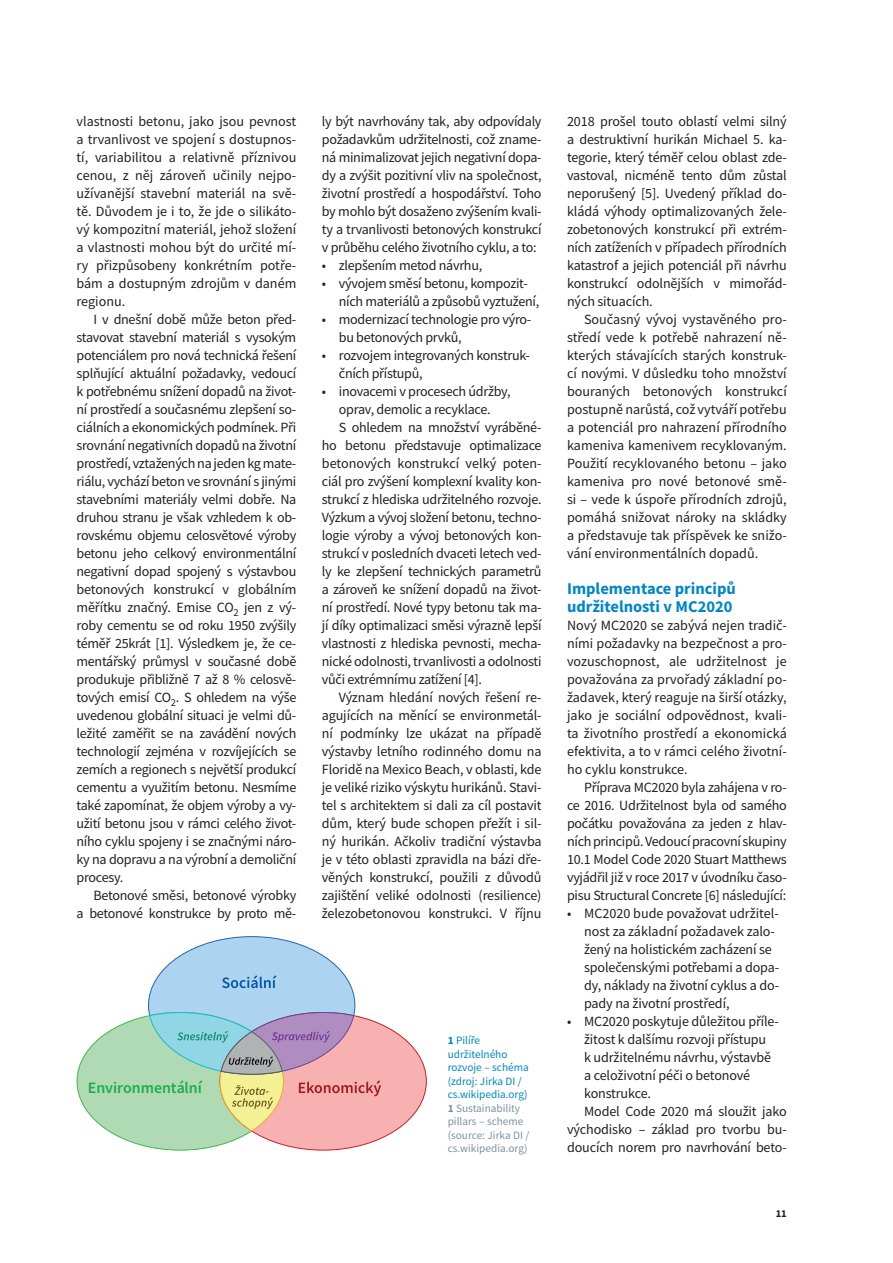
<style>
.page{position:relative;width:893px;height:1263px;background:#fff}
.page>*{position:absolute;margin:0;border:0;box-sizing:border-box;transform-origin:0 0}
.mezititulek{font:700 16.5px/18px "Source Sans Pro";color:#0086c7}
.t1{font:600 15.9px "Source Sans Pro";color:#1cad4b}
.prubezny{font:14.1px/18px "Source Sans Pro";letter-spacing:-.02em;color:#231f20;text-align:justify}
.POPIS_7_5_CZ{font:11.25px/13.5px "Source Sans Pro";color:#0086c7}
.t2{font:700 10.5px "Source Sans Pro";color:#231f20}
.s1{font-weight:700}
.s2{font-weight:700;color:#7b939f}
.s3{color:#7b939f}
</style>
<div class="page">
<div style="left:148px;top:937px;width:207px;height:137px;background:#acd4f0;border-radius:50%"></div>
<div style="left:77px;top:1012px;width:206px;height:138px;background:#b0dab4;border-radius:50%"></div>
<div style="left:220px;top:1012px;width:206px;height:138px;background:#f8b1b1;border-radius:50%"></div>
<svg style="left:220px;top:1032px;width:63px;height:99px"></svg>
<svg style="left:222px;top:975px;width:54px;height:13px"></svg>
<svg style="left:149px;top:1011px;width:232px;height:98px"></svg>
<p class="prubezny" style="left:77px;top:112px;width:221px">vlastnosti betonu, jako jsou pevnost a trvanlivost ve spojení s dostupnos&shy;tí, variabilitou a relativně příznivou cenou, z něj zároveň učinily nejpo&shy;užívanější stavební materiál na svě&shy;tě. Důvodem je i to, že jde o silikáto&shy;vý kompozitní materiál, jehož složení a vlastnosti mohou být do určité mí&shy;ry přizpůsobeny konkrétním potře&shy;bám a dostupným zdrojům v daném regionu.</p>
<p class="prubezny" style="left:77px;top:310px;width:221px;text-indent:17px">I v dnešní době může beton před&shy;stavovat stavební materiál s vysokým potenciálem pro nová technická řešení splňující aktuální požadavky, vedoucí k potřebnému snížení dopadů na život&shy;ní prostředí a současnému zlepšení so&shy;ciálních a ekonomických podmínek. Při srovnání negativních dopadů na životní prostředí, vztažených na jeden kg mate&shy;riálu, vychází beton ve srovnání s jinými stavebními materiály velmi dobře. Na druhou stranu je však vzhledem k ob&shy;rovskému objemu celosvětové výroby betonu jeho celkový environmentální negativní dopad spojený s výstavbou betonových konstrukcí v globálním měřítku značný. Emise CO<sub>2</sub> jen z vý&shy;roby cementu se od roku 1950 zvýšily téměř 25krát [1]. Výsledkem je, že ce&shy;mentářský průmysl v současné době produkuje přibližně 7 až 8 % celosvě&shy;tových emisí CO<sub>2</sub>. S ohledem na výše uvedenou globální situaci je velmi dů&shy;ležité zaměřit se na zavádění nových technologií zejména v rozvíjejících se zemích a regionech s největší produkcí cementu a využitím betonu. Nesmíme také zapomínat, že objem výroby a vy&shy;užití betonu jsou v rámci celého život&shy;ního cyklu spojeny i se značnými náro&shy;ky na dopravu a na výrobní a demoliční procesy.</p>
<p class="prubezny" style="left:77px;top:886px;width:221px;text-align:right">Betonové směsi, betonové výrobky<br>a betonové konstrukce by proto mě-</p>
<p class="prubezny" style="left:322px;top:112px;width:221px">ly být navrhovány tak, aby odpovídaly požadavkům udržitelnosti, což zname&shy;ná minimalizovat jejich negativní dopa&shy;dy a zvýšit pozitivní vliv na společnost, životní prostředí a hospodářství. Toho by mohlo být dosaženo zvýšením kvali&shy;ty a trvanlivosti betonových konstrukcí v průběhu celého životního cyklu, a to:</p>
<p class="prubezny" style="left:322px;top:256px;width:162px">• zlepšením metod návrhu,</p>
<p class="prubezny" style="left:339px;top:274px;width:202px;text-indent:-17px">• vývojem směsí betonu, kompozit&shy;ních materiálů a způsobů vyztužení,</p>
<p class="prubezny" style="left:339px;top:310px;width:194px;text-indent:-17px">• modernizací technologie pro výro&shy;bu betonových prvků,</p>
<p class="prubezny" style="left:339px;top:346px;width:191px;text-indent:-17px">• rozvojem integrovaných konstruk&shy;čních přístupů,</p>
<p class="prubezny" style="left:322px;top:382px;width:190px;text-align:center">• inovacemi v procesech údržby, oprav, demolic a recyklace.</p>
<p class="prubezny" style="left:322px;top:418px;width:221px;text-indent:17px">S ohledem na množství vyráběné&shy;ho betonu představuje optimalizace betonových konstrukcí velký poten&shy;ciál pro zvýšení komplexní kvality kon&shy;strukcí z hlediska udržitelného rozvoje.<br>Výzkum a vývoj složení betonu, techno&shy;logie výroby a vývoj betonových kon&shy;strukcí v posledních dvaceti letech ved&shy;ly ke zlepšení technických parametrů a zároveň ke snížení dopadů na život&shy;ní prostředí. Nové typy betonu tak ma&shy;jí díky optimalizaci směsi výrazně lepší vlastnosti z hlediska pevnosti, mecha&shy;nické odolnosti, trvanlivosti a odolnosti vůči extrémnímu zatížení [4].</p>
<p class="prubezny" style="left:322px;top:688px;width:221px;text-indent:17px">Význam hledání nových řešení re&shy;agujících na měnící se environmetál&shy;ní podmínky lze ukázat na případě výstavby letního rodinného domu na Floridě na Mexico Beach, v oblasti, kde je veliké riziko výskytu hurikánů. Stavi&shy;tel s architektem si dali za cíl postavit dům, který bude schopen přežít i sil&shy;ný hurikán. Ačkoliv tradiční výstavba je v této oblasti zpravidla na bázi dře&shy;věných konstrukcí, použili z důvodů zajištění veliké odolnosti (resilience) železobetonovou konstrukci. V říjnu</p>
<p class="t1" style="left:88px;top:1077px;width:116px">Environmentální</p>
<p class="POPIS_7_5_CZ" style="left:448px;top:1033px;width:83px"><span class="s1">1</span> Pilíře udržitelného rozvoje – schéma (zdroj: Jirka DI / cs.wikipedia.org)<br><span class="s2">1</span> <span class="s3">Sustainability pillars – scheme (source: Jirka DI / cs.wikipedia.org)</span></p>
<p class="prubezny" style="left:567px;top:112px;width:221px">2018 prošel touto oblastí velmi silný a destruktivní hurikán Michael 5. ka&shy;tegorie, který téměř celou oblast zde&shy;vastoval, nicméně tento dům zůstal neporušený [5]. Uvedený příklad do&shy;kládá výhody optimalizovaných žele&shy;zobetonových konstrukcí při extrém&shy;ních zatíženích v případech přírodních katastrof a jejich potenciál při návrhu konstrukcí odolnějších v mimořád&shy;ných situacích.</p>
<p class="prubezny" style="left:567px;top:310px;width:221px;text-indent:17px">Současný vývoj vystavěného pro&shy;středí vede k potřebě nahrazení ně&shy;kterých stávajících starých konstruk&shy;cí novými. V důsledku toho množství bouraných betonových konstrukcí postupně narůstá, což vytváří potřebu a potenciál pro nahrazení přírodního kameniva kamenivem recyklovaným.<br>Použití recyklovaného betonu – jako kameniva pro nové betonové smě&shy;si – vede k úspoře přírodních zdrojů, pomáhá snižovat nároky na skládky a představuje tak příspěvek ke snižo&shy;vání environmentálních dopadů.</p>
<p class="mezititulek" style="left:567px;top:579px;width:170px">Implementace principů udržitelnosti v MC2020</p>
<p class="prubezny" style="left:567px;top:616px;width:221px">Nový MC2020 se zabývá nejen tradič&shy;ními požadavky na bezpečnost a pro&shy;vozuschopnost, ale udržitelnost je považována za prvořadý základní po&shy;žadavek, který reaguje na širší otázky, jako je sociální odpovědnost, kvali&shy;ta životního prostředí a ekonomická efektivita, a to v rámci celého životní&shy;ho cyklu konstrukce.</p>
<p class="prubezny" style="left:567px;top:778px;width:221px;text-indent:17px">Příprava MC2020 byla zahájena v ro&shy;ce 2016. Udržitelnost byla od samého počátku považována za jeden z hlav&shy;ních principů. Vedoucí pracovní skupiny 10.1 Model Code 2020 Stuart Matthews vyjádřil již v roce 2017 v úvodníku časo&shy;pisu Structural Concrete [6] následující:</p>
<p class="prubezny" style="left:584px;top:904px;width:196px;text-align:left;text-indent:-17px">• MC2020 bude považovat udržitel&shy;nost za základní požadavek zalo&shy;žený na holistickém zacházení se společenskými potřebami a dopa&shy;dy, náklady na životní cyklus a do&shy;pady na životní prostředí,</p>
<p class="prubezny" style="left:584px;top:1012px;width:196px;text-align:left;text-indent:-17px">• MC2020 poskytuje důležitou příle&shy;žitost k dalšímu rozvoji přístupu<br>k udržitelnému návrhu, výstavbě a celoživotní péči o betonové konstrukce.</p>
<p class="prubezny" style="left:567px;top:1102px;width:221px;text-indent:17px">Model Code 2020 má sloužit jako východisko – základ pro tvorbu bu&shy;doucích norem pro navrhování beto-</p>
<p class="t2" style="left:776px;top:1206px;width:13px">11</p>
</div>
